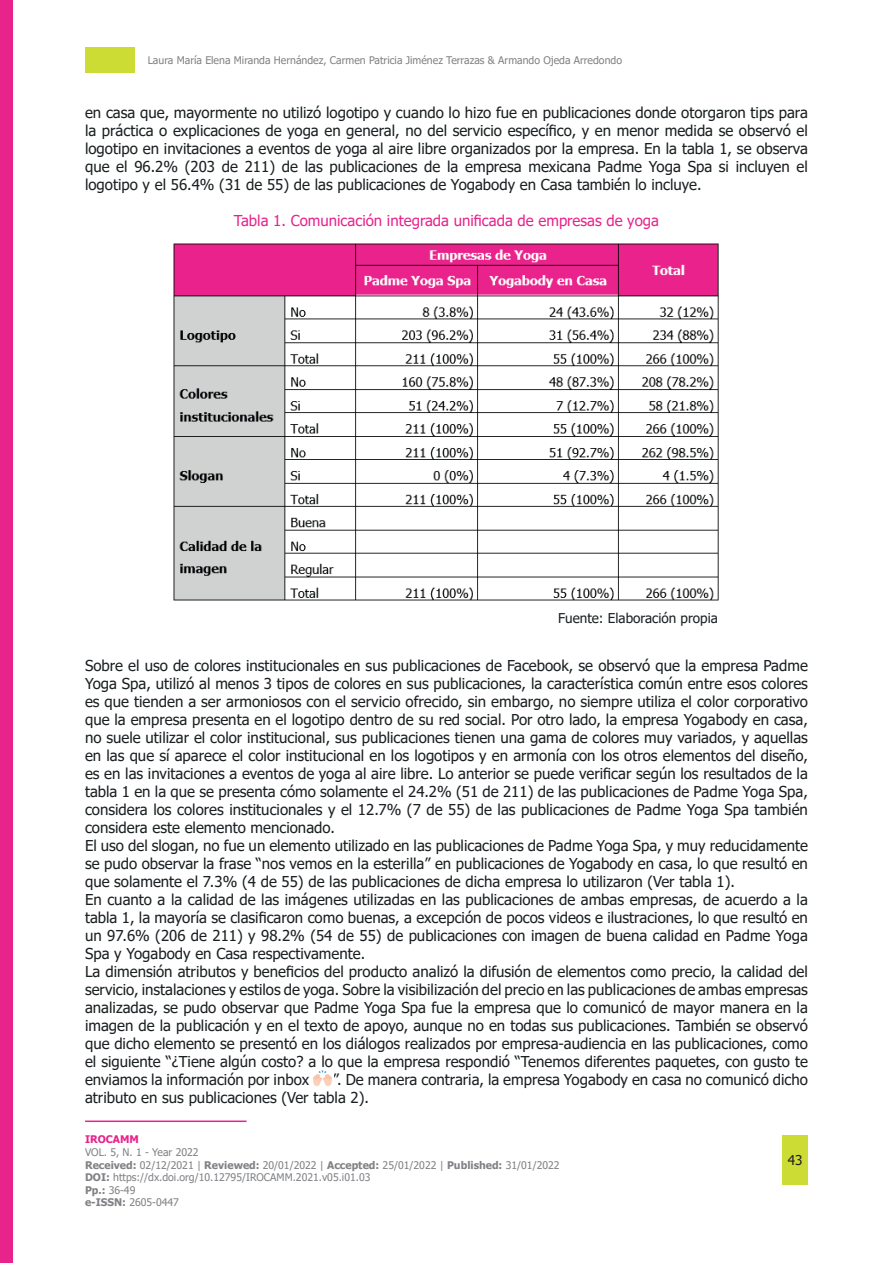
<style>
.page{position:relative;width:893px;height:1263px;background:#fff}
.page>*{position:absolute;margin:0;border:0;box-sizing:border-box;transform-origin:0 0}
.t1{font:15px/18px "Tahoma";color:#1a1f21}
.t2{font:15px "Tahoma";color:#e8248c}
.t3{font:13.5px "Tahoma";color:#1a1f21}
.t4{font:13.5px "Tahoma";color:#231f20}
.t5{font:10.5px/12.6px "Tahoma";color:#808285}
.t6{font:700 10.5px "Tahoma";color:#e8248c}
.s1{font-weight:700}
</style>
<div class="page">
<div style="left:782px;top:1135px;width:26px;height:50px;background:#ccdc34"></div>
<div style="left:85px;top:47px;width:50px;height:26px;background:#ccdc34"></div>
<hr style="left:85px;top:1120px;width:162px;height:2px;background:#e8248c">
<div style="left:0;top:0;width:13px;height:1263px;background:#e8248c"></div>
<img style="left:173px;top:243px;width:546px;height:358px">
<img style="left:312px;top:1070px;width:21px;height:16px">
<p class="t5" style="left:148px;top:55px;width:476px">Laura María Elena Miranda Hernández, Carmen Patricia Jiménez Terrazas &amp; Armando Ojeda Arredondo</p>
<p class="t1" style="left:85px;top:104px;width:724px;text-align:justify">en casa que, mayormente no utilizó logotipo y cuando lo hizo fue en publicaciones donde otorgaron tips para la práctica o explicaciones de yoga en general, no del servicio específico, y en menor medida se observó el logotipo en invitaciones a eventos de yoga al aire libre organizados por la empresa. En la tabla 1, se observa que el 96.2% (203 de 211) de las publicaciones de la empresa mexicana Padme Yoga Spa si incluyen el logotipo y el 56.4% (31 de 55) de las publicaciones de Yogabody en Casa también lo incluye.</p>
<p class="t2" style="left:234px;top:210px;width:426px">Tabla 1. Comunicación integrada unificada de empresas de yoga</p>
<p class="t3" style="left:558px;top:609px;width:161px">Fuente: Elaboración propia</p>
<p class="t1" style="left:85px;top:657px;width:724px">Sobre el uso de colores institucionales en sus publicaciones de Facebook, se observó que la empresa Padme Yoga Spa, utilizó al menos 3 tipos de colores en sus publicaciones, la característica común entre esos colores es que tienden a ser armoniosos con el servicio ofrecido, sin embargo, no siempre utiliza el color corporativo que la empresa presenta en el logotipo dentro de su red social. Por otro lado, la empresa Yogabody en casa, no suele utilizar el color institucional, sus publicaciones tienen una gama de colores muy variados, y aquellas en las que sí aparece el color institucional en los logotipos y en armonía con los otros elementos del diseño, es en las invitaciones a eventos de yoga al aire libre. Lo anterior se puede verificar según los resultados de la tabla 1 en la que se presenta cómo solamente el 24.2% (51 de 211) de las publicaciones de Padme Yoga Spa, considera los colores institucionales y el 12.7% (7 de 55) de las publicaciones de Padme Yoga Spa también considera este elemento mencionado.<br>El uso del slogan, no fue un elemento utilizado en las publicaciones de Padme Yoga Spa, y muy reducidamente se pudo observar la frase “nos vemos en la esterilla” en publicaciones de Yogabody en casa, lo que resultó en que solamente el 7.3% (4 de 55) de las publicaciones de dicha empresa lo utilizaron (Ver tabla 1).<br>En cuanto a la calidad de las imágenes utilizadas en las publicaciones de ambas empresas, de acuerdo a la tabla 1, la mayoría se clasificaron como buenas, a excepción de pocos videos e ilustraciones, lo que resultó en un 97.6% (206 de 211) y 98.2% (54 de 55) de publicaciones con imagen de buena calidad en Padme Yoga Spa y Yogabody en Casa respectivamente.<br>La dimensión atributos y beneficios del producto analizó la difusión de elementos como precio, la calidad del servicio, instalaciones y estilos de yoga. Sobre la visibilización del precio en las publicaciones de ambas empresas analizadas, se pudo observar que Padme Yoga Spa fue la empresa que lo comunicó de mayor manera en la imagen de la publicación y en el texto de apoyo, aunque no en todas sus publicaciones. También se observó que dicho elemento se presentó en los diálogos realizados por empresa-audiencia en las publicaciones, como el siguiente “¿Tiene algún costo? a lo que la empresa respondió “Tenemos diferentes paquetes, con gusto te enviamos la información por inbox</p>
<p class="t1" style="left:85px;top:1071px;width:724px;text-indent:248px">”. De manera contraria, la empresa Yogabody en casa no comunicó dicho atributo en sus publicaciones (Ver tabla 2).</p>
<p class="t6" style="left:85px;top:1132px;width:55px">IROCAMM</p>
<p class="t5" style="left:85px;top:1146px;width:476px">VOL. 5, N. 1 - Year 2022<br><span class="s1">Received:</span> 02/12/2021 | <span class="s1">Reviewed:</span> 20/01/2022 | <span class="s1">Accepted:</span> 25/01/2022 | <span class="s1">Published:</span> 31/01/2022<br><span class="s1">DOI:</span> https://dx.doi.org/10.12795/IROCAMM.2021.v05.i01.03<br><span class="s1">Pp.:</span> 36-49<br><span class="s1">e-ISSN:</span> 2605-0447</p>
<p class="t4" style="left:788px;top:1151px;width:16px">43</p>
</div>
